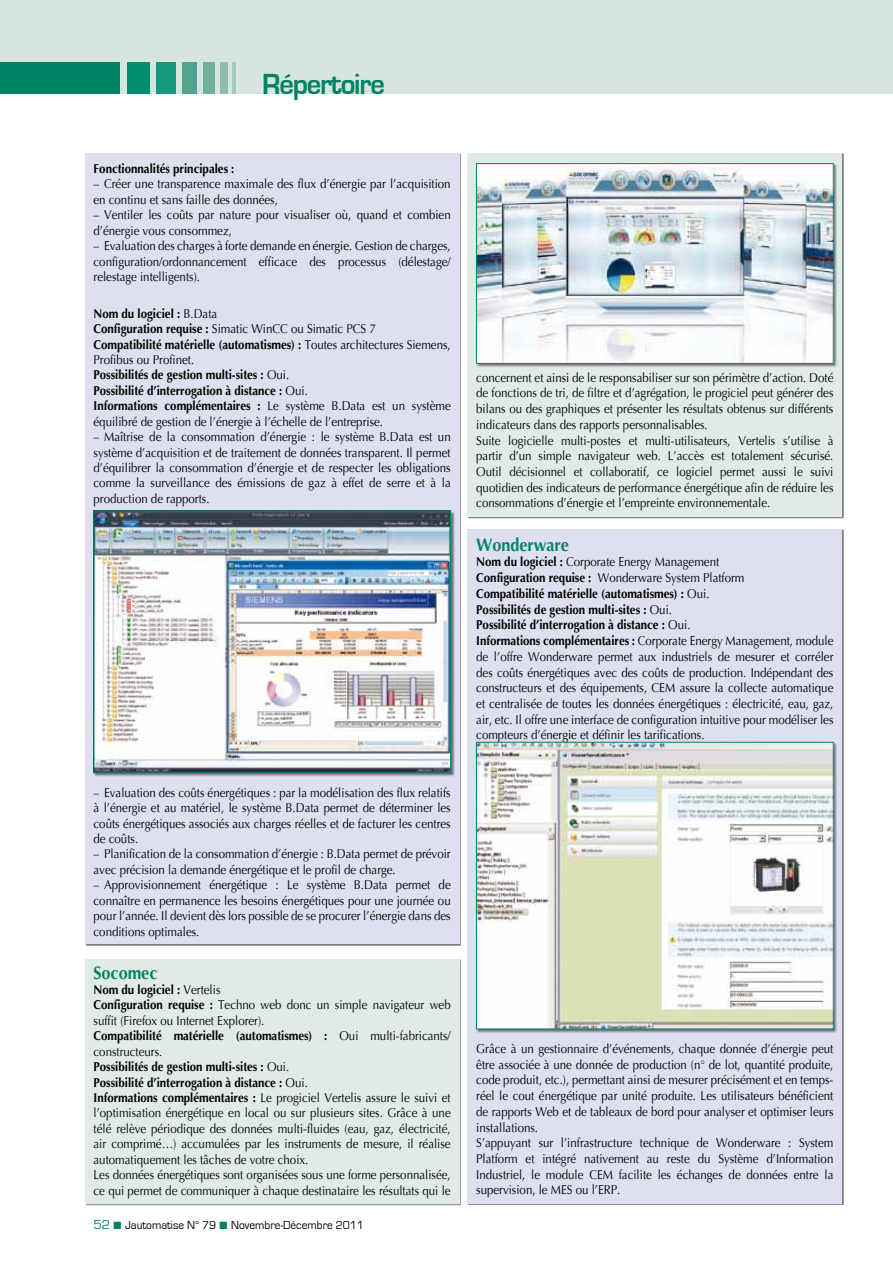
<style>
.page{position:relative;width:893px;height:1263px;background:#fff}
.page>*{position:absolute;margin:0;border:0;box-sizing:border-box;transform-origin:0 0}
.t1{font:700 30px "Eurostile";letter-spacing:-.04em;color:#008365;scale:.95 1}
.t2{font:700 18px "Optima";color:#008365;scale:.9 1}
.t3{font:12.75px/15.5px "Optima";color:#000;scale:.9 1}
.t4{font:700 12.75px/15.5px "Optima";color:#000;scale:.9 1}
.t5{font:12px "Eurostile";color:#000;scale:.95 1}
.s1{font-weight:400}
.s2{font-weight:700}
.s3{font-size:13.5px;color:#008365}
.s4{color:#008365}
</style>
<div class="page">
<div style="left:0;top:0;width:893px;height:94px;background:#d6e5de"></div>
<div style="left:0;top:62px;width:120px;height:32px;background:#008365"></div>
<div style="left:128px;top:62px;width:22px;height:32px;background:#008d72"></div>
<div style="left:157px;top:62px;width:19px;height:32px;background:#16987f"></div>
<div style="left:182px;top:62px;width:15px;height:32px;background:#50a48e"></div>
<div style="left:203px;top:62px;width:11px;height:32px;background:#71b09d"></div>
<div style="left:220px;top:62px;width:7px;height:32px;background:#8ebdad"></div>
<hr style="left:232px;top:62px;width:4px;height:32px;background:#a8cabd">
<div style="left:85px;top:153px;width:374px;height:791px;background:#dedfef"></div>
<div style="left:85px;top:959px;width:374px;height:244px;background:#e1ebe6"></div>
<div style="left:468px;top:153px;width:374px;height:364px;background:#e1ebe6"></div>
<div style="left:468px;top:529px;width:374px;height:674px;background:#dedfef"></div>
<div style="left:94px;top:511px;width:361px;height:266px;background:#000;opacity:.5"></div>
<img style="left:96px;top:513px;width:353px;height:258px">
<div style="left:94px;top:511px;width:357px;height:262px;border:1px solid #008365"></div>
<div style="left:476px;top:164px;width:362px;height:204px;background:#000;opacity:.5"></div>
<img style="left:478px;top:165px;width:353px;height:197px">
<div style="left:476px;top:163px;width:357px;height:201px;border:1px solid #008365"></div>
<div style="left:476px;top:742px;width:362px;height:291px;background:#000;opacity:.5"></div>
<img style="left:478px;top:744px;width:353px;height:283px">
<div style="left:476px;top:742px;width:357px;height:287px;border:1px solid #008365"></div>
<h1 class="t1" style="left:262px;top:68px;width:130px">Répertoire</h1>
<p class="t4" style="left:94px;top:161px;width:158px">Fonctionnalités principales :</p>
<p class="t3" style="left:94px;top:177px;width:398px">– Créer une transparence maximale des flux d’énergie par l’acquisition en continu et sans faille des données,</p>
<p class="t3" style="left:94px;top:207px;width:398px">– Ventiler les coûts par nature pour visualiser où, quand et combien d’énergie vous consommez,</p>
<p class="t3" style="left:94px;top:238px;width:398px;text-align:justify">– Evaluation des charges à forte demande en énergie. Gestion de charges, configuration/ordonnancement efficace des processus (délestage/ relestage intelligents).</p>
<p class="t4" style="left:94px;top:306px;width:398px">Nom du logiciel : <span class="s1">B.Data<br></span>Configuration requise : <span class="s1">Simatic WinCC ou Simatic PCS 7<br></span>Compatibilité matérielle (automatismes) : <span class="s1">Toutes architectures Siemens, Profibus ou Profinet.<br></span>Possibilités de gestion multi-sites : <span class="s1">Oui.<br></span>Possibilité d’interrogation à distance : <span class="s1">Oui.<br></span>Informations complémentaires : <span class="s1">Le système B.Data est un système équilibré de gestion de l’énergie à l’échelle de l’entreprise.</span></p>
<p class="t3" style="left:94px;top:429px;width:398px;text-align:justify">– Maîtrise de la consommation d’énergie : le système B.Data est un système d’acquisition et de traitement de données transparent. Il permet d’équilibrer la consommation d’énergie et de respecter les obligations comme la surveillance des émissions de gaz à effet de serre et à la production de rapports.</p>
<p class="t3" style="left:94px;top:785px;width:398px;text-align:justify">– Evaluation des coûts énergétiques : par la modélisation des flux relatifs à l’énergie et au matériel, le système B.Data permet de déterminer les coûts énergétiques associés aux charges réelles et de facturer les centres de coûts.</p>
<p class="t3" style="left:94px;top:846px;width:398px">– Planification de la consommation d’énergie : B.Data permet de prévoir avec précision la demande énergétique et le profil de charge.</p>
<p class="t3" style="left:94px;top:877px;width:398px;text-align:justify">– Approvisionnement énergétique : Le système B.Data permet de connaître en permanence les besoins énergétiques pour une journée ou pour l’année. Il devient dès lors possible de se procurer l’énergie dans des conditions optimales.</p>
<h2 class="t2" style="left:94px;top:962px;width:73px">Socomec</h2>
<p class="t3" style="left:94px;top:982px;width:398px"><span class="s2">Nom du logiciel :</span> Vertelis<br><span class="s2">Configuration requise :</span> Techno web donc un simple navigateur web suffit (Firefox ou Internet Explorer).<br><span class="s2">Compatibilité matérielle (automatismes) :</span> Oui multi-fabricants/ constructeurs.<br><span class="s2">Possibilités de gestion multi-sites :</span> Oui.<br><span class="s2">Possibilité d’interrogation à distance :</span> Oui.<br><span class="s2">Informations complémentaires :</span> Le progiciel Vertelis assure le suivi et l’optimisation énergétique en local ou sur plusieurs sites. Grâce à une télé relève périodique des données multi-fluides (eau, gaz, électricité, air comprimé…) accumulées par les instruments de mesure, il réalise automatiquement les tâches de votre choix.<br>Les données énergétiques sont organisées sous une forme personnalisée, ce qui permet de communiquer à chaque destinataire les résultats qui le</p>
<p class="t5" style="left:94px;top:1218px;width:286px"><span class="s3">52</span> <span class="s4">■</span> Jautomatise N° 79 <span class="s4">■</span> Novembre-Décembre 2011</p>
<p class="t3" style="left:476px;top:370px;width:398px">concernent et ainsi de le responsabiliser sur son périmètre d’action. Doté de fonctions de tri, de filtre et d’agrégation, le progiciel peut générer des bilans ou des graphiques et présenter les résultats obtenus sur différents indicateurs dans des rapports personnalisables.<br>Suite logicielle multi-postes et multi-utilisateurs, Vertelis s’utilise à partir d’un simple navigateur web. L’accès est totalement sécurisé.<br>Outil décisionnel et collaboratif, ce logiciel permet aussi le suivi quotidien des indicateurs de performance énergétique afin de réduire les consommations d’énergie et l’empreinte environnementale.</p>
<h2 class="t2" style="left:476px;top:534px;width:105px">Wonderware</h2>
<p class="t3" style="left:476px;top:554px;width:398px"><span class="s2">Nom du logiciel :</span> Corporate Energy Management<br><span class="s2">Configuration requise :</span> Wonderware System Platform<br><span class="s2">Compatibilité matérielle (automatismes) :</span> Oui.<br><span class="s2">Possibilités de gestion multi-sites :</span> Oui.<br><span class="s2">Possibilité d’interrogation à distance :</span> Oui.<br><span class="s2">Informations complémentaires :</span> Corporate Energy Management, module de l’offre Wonderware permet aux industriels de mesurer et corréler des coûts énergétiques avec des coûts de production. Indépendant des constructeurs et des équipements, CEM assure la collecte automatique et centralisée de toutes les données énergétiques : électricité, eau, gaz, air, etc. Il offre une interface de configuration intuitive pour modéliser les compteurs d’énergie et définir les tarifications.</p>
<p class="t3" style="left:476px;top:1041px;width:398px">Grâce à un gestionnaire d’événements, chaque donnée d’énergie peut être associée à une donnée de production (n° de lot, quantité produite, code produit, etc.), permettant ainsi de mesurer précisément et en temps&shy;réel le cout énergétique par unité produite. Les utilisateurs bénéficient de rapports Web et de tableaux de bord pour analyser et optimiser leurs installations.<br>S’appuyant sur l’infrastructure technique de Wonderware : System Platform et intégré nativement au reste du Système d’Information Industriel, le module CEM facilite les échanges de données entre la supervision, le MES ou l’ERP.</p>
</div>
